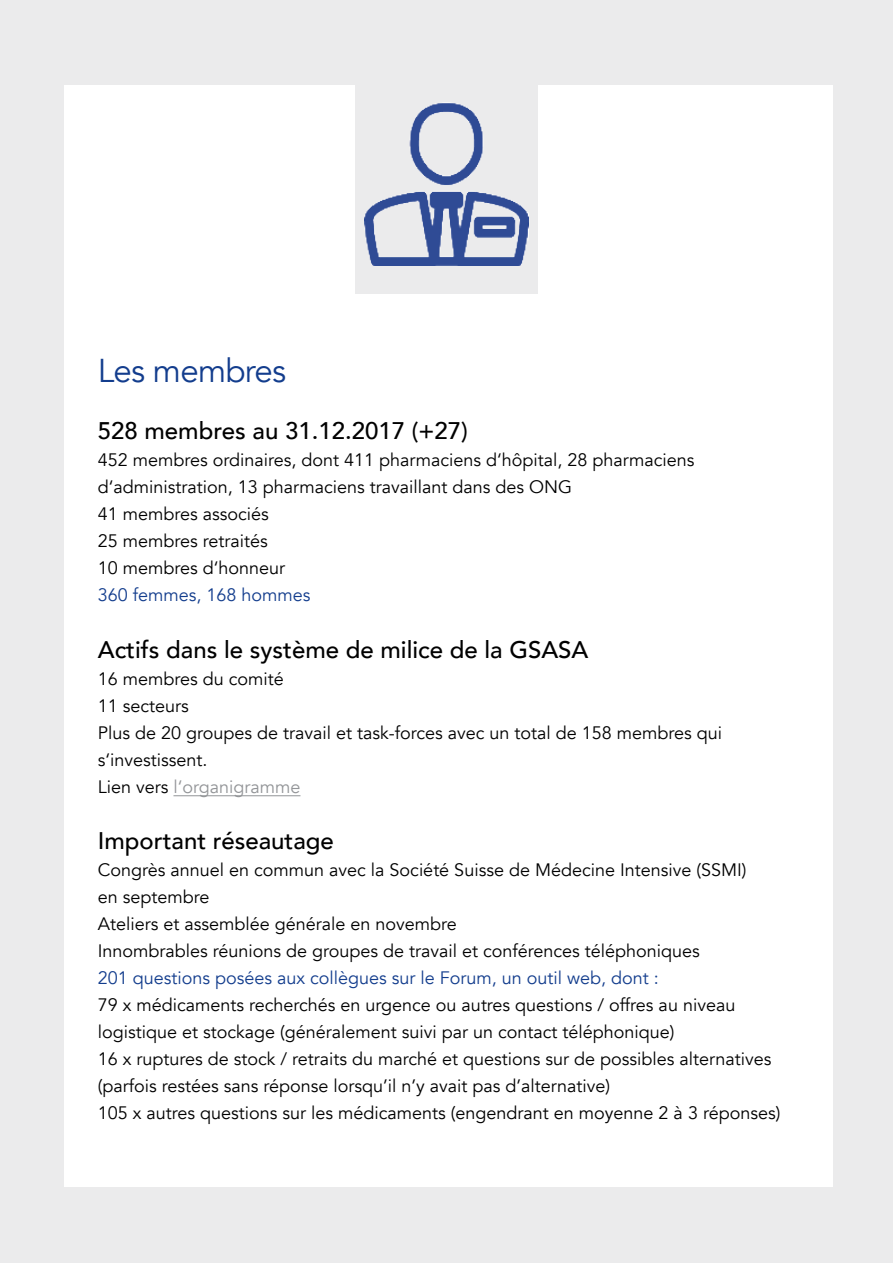
<style>
.page{position:relative;width:893px;height:1263px;background:#ebebec}
.page>*{position:absolute;margin:0;border:0;box-sizing:border-box;transform-origin:0 0}
.t1{font:33px "Avenir";letter-spacing:-.02em;color:#133d8d}
.t2{font:500 24px "Avenir";color:#000}
.t3{font:18px/27px "Avenir";color:#000}
.t4{font:18px "Avenir";color:#133d8d}
.t5{font:18px "Avenir";color:#939598}
.s1{color:#000}
</style>
<div class="page">
<div style="left:64px;top:85px;width:769px;height:1101px;background:#fff"></div>
<hr style="left:173px;top:795px;width:127px;height:1px;background:#939598">
<div style="left:355px;top:85px;width:183px;height:208px;background:#ebebec"></div>
<img style="left:365px;top:102px;width:163px;height:164px">
<p class="t1" style="left:98px;top:351px;width:190px">Les membres</p>
<p class="t2" style="left:98px;top:410px;width:371px">528 membres au 31.12.2017 (+27)</p>
<p class="t3" style="left:98px;top:446px;width:598px">452 membres ordinaires, dont 411 pharmaciens d‘hôpital, 28 pharmaciens d‘administration, 13 pharmaciens travaillant dans des ONG</p>
<p class="t3" style="left:98px;top:500px;width:173px">41 membres associés</p>
<p class="t3" style="left:98px;top:527px;width:171px">25 membres retraités</p>
<p class="t3" style="left:98px;top:554px;width:189px">10 membres d‘honneur</p>
<p class="t4" style="left:98px;top:584px;width:214px">360 femmes, 168 hommes</p>
<p class="t2" style="left:98px;top:629px;width:492px">Actifs dans le système de milice de la GSASA</p>
<p class="t3" style="left:98px;top:665px;width:188px">16 membres du comité</p>
<p class="t3" style="left:98px;top:692px;width:93px">11 secteurs</p>
<p class="t3" style="left:98px;top:719px;width:626px">Plus de 20 groupes de travail et task-forces avec un total de 158 membres qui s‘investissent.</p>
<p class="t5" style="left:98px;top:776px;width:204px"><span class="s1">Lien vers</span> l‘organigramme</p>
<p class="t2" style="left:98px;top:819px;width:238px">Important réseautage</p>
<p class="t3" style="left:98px;top:856px;width:650px">Congrès annuel en commun avec la Société Suisse de Médecine Intensive (SSMI) en septembre</p>
<p class="t3" style="left:98px;top:910px;width:361px">Ateliers et assemblée générale en novembre</p>
<p class="t3" style="left:98px;top:937px;width:604px">Innombrables réunions de groupes de travail et conférences téléphoniques</p>
<p class="t4" style="left:98px;top:967px;width:563px">201 questions posées aux collègues sur le Forum, un outil web, dont :</p>
<p class="t3" style="left:98px;top:991px;width:639px">79 x médicaments recherchés en urgence ou autres questions / offres au niveau logistique et stockage (généralement suivi par un contact téléphonique)</p>
<p class="t3" style="left:98px;top:1045px;width:675px">16 x ruptures de stock / retraits du marché et questions sur de possibles alternatives (parfois restées sans réponse lorsqu’il n’y avait pas d’alternative)</p>
<p class="t3" style="left:98px;top:1099px;width:684px">105 x autres questions sur les médicaments (engendrant en moyenne 2 à 3 réponses)</p>
</div>
